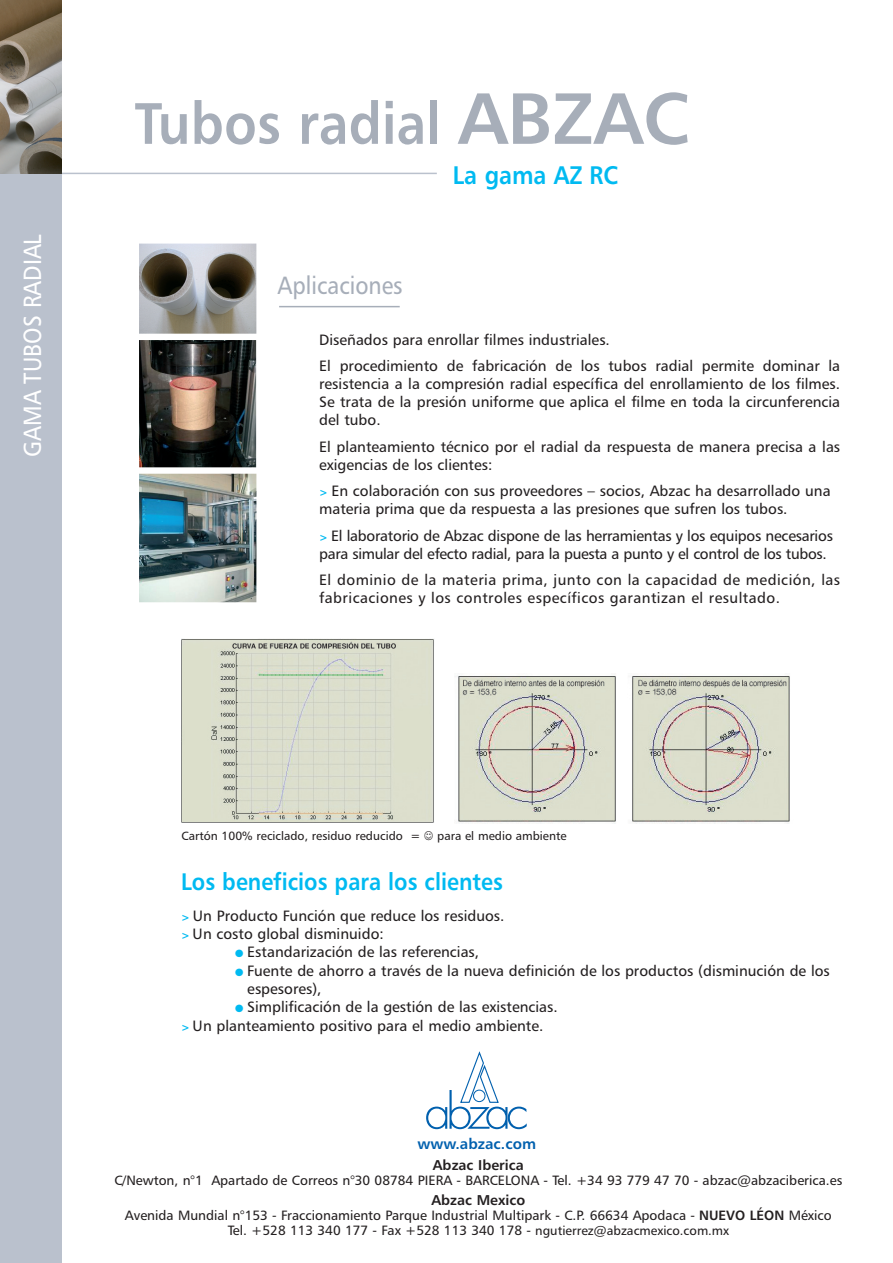
<style>
.page{position:relative;width:893px;height:1263px;background:#fff}
.page>*{position:absolute;margin:0;border:0;box-sizing:border-box;transform-origin:0 0}
.t1{font:58.5px "Humanist 777 BT Bold B";color:#a7aeb9;scale:.9 1}
.t2{font:25.5px "Humanist 777 BT Bold B";color:#00baf1;scale:.9 1}
.t3{font:24.9px "Humanist 777 BT Roman B";color:#fff;scale:.9 1}
.t4{font:24.9px "Humanist 777 BT Roman B";color:#a7aeb9;scale:.9 1}
.t5{font:24px "Humanist 777 BT Bold B";color:#00baf1;scale:.9 1}
.t6{font:15px/18px "Humanist 777 BT Roman B";color:#231f20}
.t7{font:15px/18px "Humanist 777 BT Roman B";letter-spacing:-.02em;color:#231f20}
.t8{font:15px/18px "Humanist 777 BT Roman B";letter-spacing:.03em;color:#231f20}
.t9{font:15px "Humanist 777 BT Bold B";color:#0160ae}
.t10{font:14.25px "Humanist 777 BT Bold B";color:#231f20}
.t11{font:13.5px/15px "Humanist 777 BT Roman B";color:#231f20;text-align:center}
.t12{font:12px "Humanist 777 BT Roman B";color:#231f20}
.s1{font-size:72.6px}
.s2{font-family:"Humanist 777 BT Bold B";font-size:10.5px;color:#00baf1}
.s3{color:#00baf1}
.s4{font-family:"Humanist 777 BT Bold B"}
.s5{font-size:12.75px}
</style>
<div class="page">
<svg style="left:426px;top:1051px;width:101px;height:78px"></svg>
<hr style="left:0;top:173px;width:437px;height:1px;background:#bac1cd">
<div style="left:0;top:0;width:61px;height:1263px;background:#bac1cd"></div>
<img style="left:139px;top:340px;width:117px;height:127px">
<img style="left:139px;top:244px;width:117px;height:90px">
<img style="left:139px;top:474px;width:117px;height:128px">
<hr style="left:279px;top:306px;width:121px;height:1px;background:#a7aeb9">
<img style="left:181px;top:638px;width:253px;height:185px">
<img style="left:632px;top:675px;width:158px;height:148px">
<svg style="left:455px;top:676px;width:161px;height:148px;background:#d1d2c4"></svg>
<img style="left:0;top:0;width:61px;height:173px">
<h3 class="t3" style="left:23px;top:457px;width:249px;rotate:-90deg">GAMA TUBOS RADIAL</h3>
<h1 class="t1" style="left:135px;top:100px;width:618px">Tubos radial <span class="s1">ABZAC</span></h1>
<h3 class="t4" style="left:278px;top:275px;width:141px">Aplicaciones</h3>
<h2 class="t2" style="left:453px;top:164px;width:185px">La gama AZ RC</h2>
<p class="t6" style="left:319px;top:328px;width:522px;line-height:26.5px">Diseñados para enrollar filmes industriales.<br>El procedimiento de fabricación de los tubos radial permite dominar la</p>
<p class="t6" style="left:319px;top:376px;width:522px;text-align:justify">resistencia a la compresión radial específica del enrollamiento de los filmes.<br>Se trata de la presión uniforme que aplica el filme en toda la circunferencia del tubo.</p>
<p class="t6" style="left:319px;top:439px;width:522px">El planteamiento técnico por el radial da respuesta de manera precisa a las exigencias de los clientes:</p>
<p class="t6" style="left:319px;top:483px;width:513px"><span class="s2">&gt;</span> En colaboración con sus proveedores – socios, Abzac ha desarrollado una materia prima que da respuesta a las presiones que sufren los tubos.</p>
<p class="t7" style="left:319px;top:528px;width:515px"><span class="s2">&gt;</span> El laboratorio de Abzac dispone de las herramientas y los equipos necesarios para simular del efecto radial, para la puesta a punto y el control de los tubos.</p>
<p class="t8" style="left:319px;top:572px;width:522px">El dominio de la materia prima, junto con la capacidad de medición, las fabricaciones y los controles específicos garantizan el resultado.</p>
<p class="t12" style="left:181px;top:831px;width:387px">Cartón 100% reciclado, residuo reducido = ☺ para el medio ambiente</p>
<h3 class="t5" style="left:181px;top:872px;width:359px">Los beneficios para los clientes</h3>
<p class="t6" style="left:181px;top:908px;width:325px"><span class="s2">&gt;</span> Un Producto Función que reduce los residuos. <span class="s2">&gt;</span> Un costo global disminuido:</p>
<p class="t6" style="left:235px;top:944px;width:246px"><span class="s3">●</span> Estandarización de las referencias,</p>
<p class="t6" style="left:247px;top:962px;width:584px;line-height:18.6px;text-indent:-12px"><span class="s3">●</span> Fuente de ahorro a través de la nueva definición de los productos (disminución de los espesores),</p>
<p class="t6" style="left:181px;top:999px;width:378px;line-height:18.6px;text-indent:54px"><span class="s3">●</span> Simplificación de la gestión de las existencias. <span class="s2">&gt;</span> Un planteamiento positivo para el medio ambiente.</p>
<p class="t9" style="left:418px;top:1138px;width:120px">www.abzac.com</p>
<p class="t10" style="left:433px;top:1160px;width:92px">Abzac Iberica</p>
<p class="t11" style="left:114px;top:1174px;width:729px">C/Newton, n°1 Apartado de Correos n°30 08784 PIERA - BARCELONA - Tel. +34 93 779 47 70 - abzac@abzaciberica.es</p>
<p class="t10" style="left:431px;top:1194px;width:95px">Abzac Mexico</p>
<p class="t11" style="left:125px;top:1209px;width:708px">Avenida Mundial n°153 - Fraccionamiento Parque Industrial Multipark - C.P. 66634 Apodaca - <span class="s4">NUEVO LÉON</span> México<br>Tel. +528 113 340 177 - Fax +528 113 340 178 - <span class="s5">ngutierrez@abzacmexico.com.mx</span></p>
</div>
